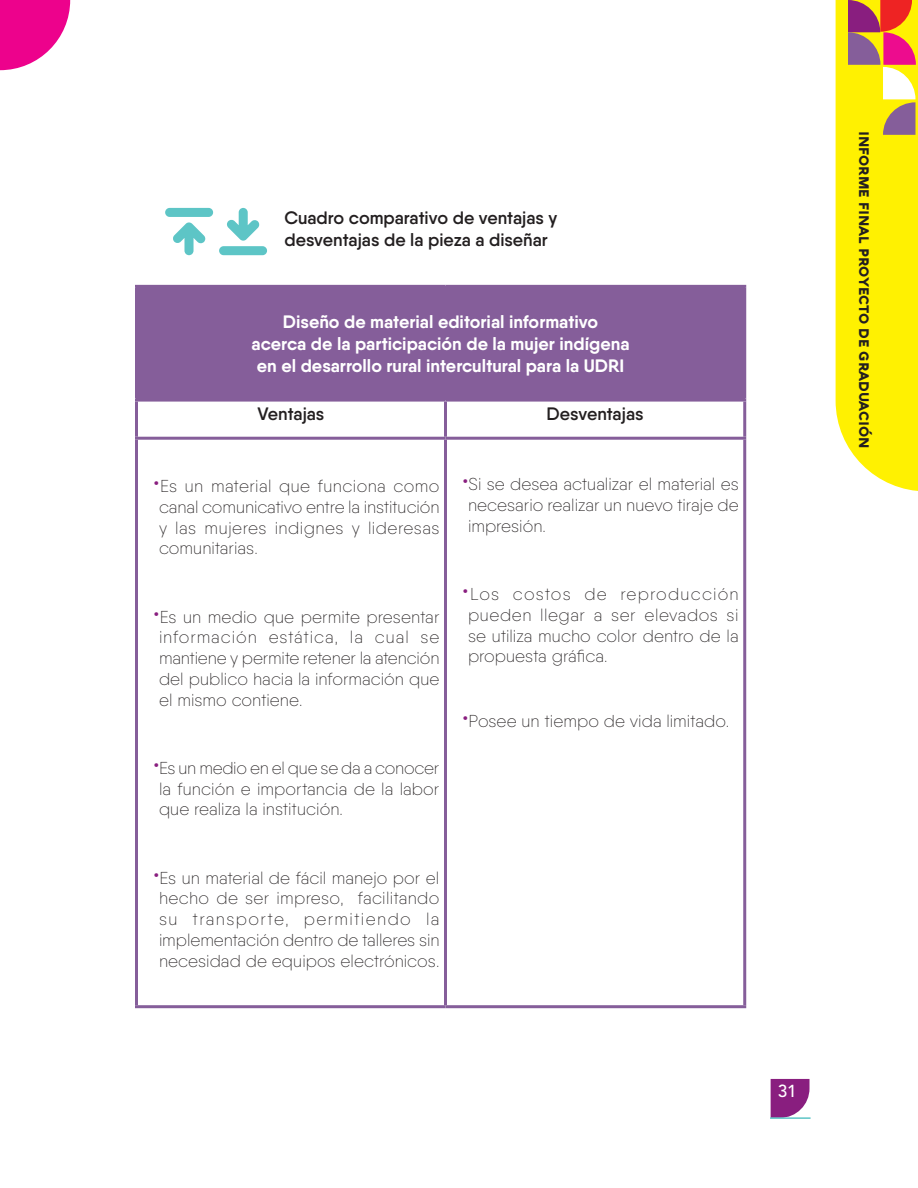
<style>
.page{position:relative;width:918px;height:1188px;background:#fff}
.page>*{position:absolute;margin:0;border:0;box-sizing:border-box;transform-origin:0 0}
.cuerpecitos_10_pts{font:700 18px "Qanelas Soft";color:#fff}
.SUBTITULOS_2{font:600 18px "Qanelas Soft";color:#231f20}
.cuerpo_de_texto{font:200 17.25px/20.7px "Qanelas Soft";color:#231f20;text-align:justify}
.t1{font:500 17.25px "Avenir LT Std";color:#fff}
.t2{font:900 13.5px "Aquawax";color:#231f20}
.s1{font-size:25.5px;color:#891e7f}
</style>
<div class="page">
<svg style="left:771px;top:1079px;width:39px;height:38px"></svg>
<hr style="left:770px;top:1117px;width:41px;height:2px;background:#5dc5c6">
<svg style="left:836px;top:0;width:82px;height:491px;background:#f6de1d"></svg>
<svg style="left:0;top:0;width:70px;height:70px"></svg>
<div style="left:136px;top:286px;width:609px;height:114px;background:#855e9a"></div>
<hr style="left:135px;top:285px;width:311px;height:3px;background:#855e9a">
<hr style="left:135px;top:288px;width:3px;height:111px;background:#855e9a">
<hr style="left:446px;top:285px;width:300px;height:3px;background:#855e9a">
<hr style="left:743px;top:288px;width:3px;height:111px;background:#855e9a">
<hr style="left:135px;top:399px;width:311px;height:3px;background:#855e9a">
<hr style="left:135px;top:402px;width:3px;height:35px;background:#855e9a">
<hr style="left:446px;top:399px;width:300px;height:3px;background:#855e9a">
<hr style="left:444px;top:402px;width:3px;height:35px;background:#855e9a">
<hr style="left:743px;top:402px;width:3px;height:35px;background:#855e9a">
<hr style="left:135px;top:437px;width:311px;height:3px;background:#855e9a">
<hr style="left:135px;top:440px;width:3px;height:565px;background:#855e9a">
<hr style="left:446px;top:437px;width:300px;height:3px;background:#855e9a">
<hr style="left:444px;top:440px;width:3px;height:565px;background:#855e9a">
<hr style="left:743px;top:440px;width:3px;height:565px;background:#855e9a">
<hr style="left:135px;top:1005px;width:311px;height:3px;background:#855e9a">
<hr style="left:446px;top:1005px;width:300px;height:3px;background:#855e9a">
<svg style="left:173px;top:222px;width:32px;height:33px"></svg>
<div style="left:165px;top:208px;width:48px;height:9px;background:#5dc5c6;border-radius:5px"></div>
<svg style="left:227px;top:208px;width:33px;height:33px"></svg>
<div style="left:219px;top:246px;width:48px;height:9px;background:#5dc5c6;border-radius:5px"></div>
<p class="SUBTITULOS_2" style="left:284px;top:207px;width:275px">Cuadro comparativo de ventajas y</p>
<p class="SUBTITULOS_2" style="left:284px;top:228px;width:265px">desventajas de la pieza a diseñar</p>
<p class="cuerpecitos_10_pts" style="left:283px;top:311px;width:317px">Diseño de material editorial informativo</p>
<p class="cuerpecitos_10_pts" style="left:252px;top:332px;width:380px">acerca de la participación de la mujer indígena</p>
<p class="cuerpecitos_10_pts" style="left:257px;top:354px;width:369px">en el desarrollo rural intercultural para la UDRI</p>
<p class="SUBTITULOS_2" style="left:258px;top:403px;width:68px">Ventajas</p>
<p class="SUBTITULOS_2" style="left:547px;top:403px;width:99px">Desventajas</p>
<p class="cuerpo_de_texto" style="left:159px;top:476px;width:282px;text-indent:-6px"><span class="s1">•</span>Es un material que funciona como canal comunicativo entre la institución y las mujeres indignes y lideresas comunitarias.</p>
<p class="cuerpo_de_texto" style="left:159px;top:606px;width:282px;text-indent:-6px"><span class="s1">•</span>Es un medio que permite presentar información estática, la cual se mantiene y permite retener la atención del publico hacia la información que el mismo contiene.</p>
<p class="cuerpo_de_texto" style="left:159px;top:757px;width:282px;text-indent:-6px"><span class="s1">•</span>Es un medio en el que se da a conocer la función e importancia de la labor que realiza la institución.</p>
<p class="cuerpo_de_texto" style="left:153px;top:867px;width:288px;text-align:center"><span class="s1">•</span>Es un material de fácil manejo por el hecho de ser impreso, facilitando su transporte, permitiendo la implementación dentro de talleres sin necesidad de equipos electrónicos.</p>
<p class="cuerpo_de_texto" style="left:468px;top:474px;width:272px;text-indent:-6px"><span class="s1">•</span>Si se desea actualizar el material es necesario realizar un nuevo tiraje de impresión.</p>
<p class="cuerpo_de_texto" style="left:468px;top:584px;width:272px;text-indent:-6px"><span class="s1">•</span>Los costos de reproducción pueden llegar a ser elevados si se utiliza mucho color dentro de la propuesta gráfica.</p>
<p class="cuerpo_de_texto" style="left:462px;top:710px;width:269px"><span class="s1">•</span>Posee un tiempo de vida limitado.</p>
<p class="t1" style="left:778px;top:1081px;width:21px">31</p>
<p class="t2" style="left:873px;top:131px;width:320px;rotate:90deg">INFORME FINAL PROYECTO DE GRADUACIÓN</p>
</div>
